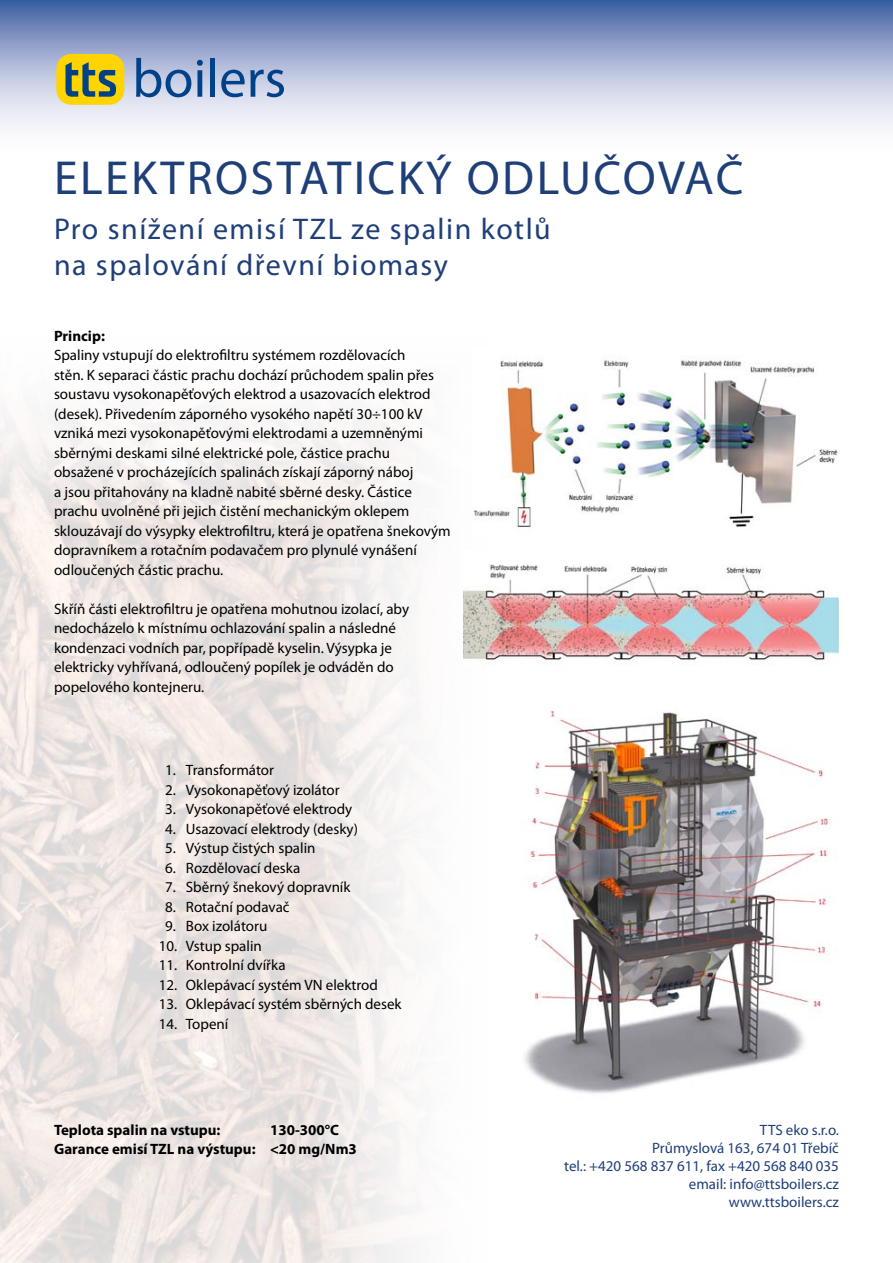
<style>
.page{position:relative;width:893px;height:1263px;background:#fff}
.page>*{position:absolute;margin:0;border:0;box-sizing:border-box;transform-origin:0 0}
.t1{font:48px "Myriad Pro";letter-spacing:.05em;color:#1f3f78}
.t2{font:30px/36px "Myriad Pro";letter-spacing:.05em;color:#1f3f78}
.t3{font:15px/19.5px "Myriad Pro";color:#000}
.t4{font:15px/18px "Myriad Pro";color:#1f3f78;text-align:right}
.t5{font:700 15px/19.5px "Myriad Pro";color:#000}
</style>
<div class="page">
<svg style="left:0;top:0;width:893px;height:129px;background:#a5b2d3"></svg>
<svg style="left:136px;top:58px;width:55px;height:39px;background:#809ac3"></svg>
<svg style="left:197px;top:60px;width:6px;height:37px"></svg>
<div style="left:210px;top:58px;width:5px;height:39px;background:#00428a"></div>
<svg style="left:221px;top:70px;width:63px;height:27px;background:#7b98c1"></svg>
<svg style="left:56px;top:54px;width:68px;height:51px;background:#bdb02e"></svg>
<img style="left:472px;top:355px;width:366px;height:181px">
<img style="left:463px;top:564px;width:376px;height:101px">
<img style="left:525px;top:711px;width:305px;height:383px">
<h1 class="t1" style="left:54px;top:148px;width:691px">ELEKTROSTATICKÝ ODLUČOVAČ</h1>
<h2 class="t2" style="left:54px;top:211px;width:498px">Pro snížení emisí TZL ze spalin kotlů na spalování dřevní biomasy</h2>
<p class="t5" style="left:54px;top:325px;width:52px">Princip:</p>
<p class="t3" style="left:54px;top:345px;width:398px">Spaliny vstupují do elektrofiltru systémem rozdělovacích<br>stěn. K separaci částic prachu dochází průchodem spalin přes soustavu vysokonapěťových elektrod a usazovacích elektrod (desek). Přivedením záporného vysokého napětí 30÷100 kV vzniká mezi vysokonapěťovými elektrodami a uzemněnými sběrnými deskami silné elektrické pole, částice prachu obsažené v procházejících spalinách získají záporný náboj<br>a jsou přitahovány na kladně nabité sběrné desky. Částice prachu uvolněné při jejich čistění mechanickým oklepem sklouzávají do výsypky elektrofiltru, která je opatřena šnekovým dopravníkem a rotačním podavačem pro plynulé vynášení odloučených částic prachu.</p>
<p class="t3" style="left:54px;top:599px;width:357px">Skříň části elektrofiltru je opatřena mohutnou izolací, aby nedocházelo k místnímu ochlazování spalin a následné kondenzaci vodních par, popřípadě kyselin. Výsypka je elektricky vyhřívaná, odloučený popílek je odváděn do popelového kontejneru.</p>
<p class="t3" style="left:165px;top:760px;width:110px">1. Transformátor</p>
<p class="t3" style="left:165px;top:779px;width:176px">2. Vysokonapěťový izolátor</p>
<p class="t3" style="left:165px;top:799px;width:188px">3. Vysokonapěťové elektrody</p>
<p class="t3" style="left:165px;top:818px;width:194px">4. Usazovací elektrody (desky)</p>
<p class="t3" style="left:165px;top:838px;width:152px">5. Výstup čistých spalin</p>
<p class="t3" style="left:165px;top:857px;width:137px">6. Rozdělovací deska</p>
<p class="t3" style="left:165px;top:877px;width:187px">7. Sběrný šnekový dopravník</p>
<p class="t3" style="left:165px;top:896px;width:126px">8. Rotační podavač</p>
<p class="t3" style="left:165px;top:916px;width:104px">9. Box izolátoru</p>
<p class="t3" style="left:159px;top:935px;width:104px">10. Vstup spalin</p>
<p class="t3" style="left:159px;top:955px;width:128px">11. Kontrolní dvířka</p>
<p class="t3" style="left:159px;top:974px;width:220px">12. Oklepávací systém VN elektrod</p>
<p class="t3" style="left:159px;top:994px;width:244px">13. Oklepávací systém sběrných desek</p>
<p class="t3" style="left:159px;top:1013px;width:71px">14. Topení</p>
<p class="t5" style="left:54px;top:1119px;width:168px">Teplota spalin na vstupu:</p>
<p class="t5" style="left:54px;top:1119px;width:304px;text-indent:216px">130-300°C<br>Garance emisí TZL na výstupu: &lt;20 mg/Nm3</p>
<p class="t4" style="left:564px;top:1120px;width:276px">TTS eko s.r.o.<br>Průmyslová 163, 674 01 Třebíč<br>tel.: +420 568 837 611, fax +420 568 840 035 email: info@ttsboilers.cz<br>www.ttsboilers.cz</p>
</div>
